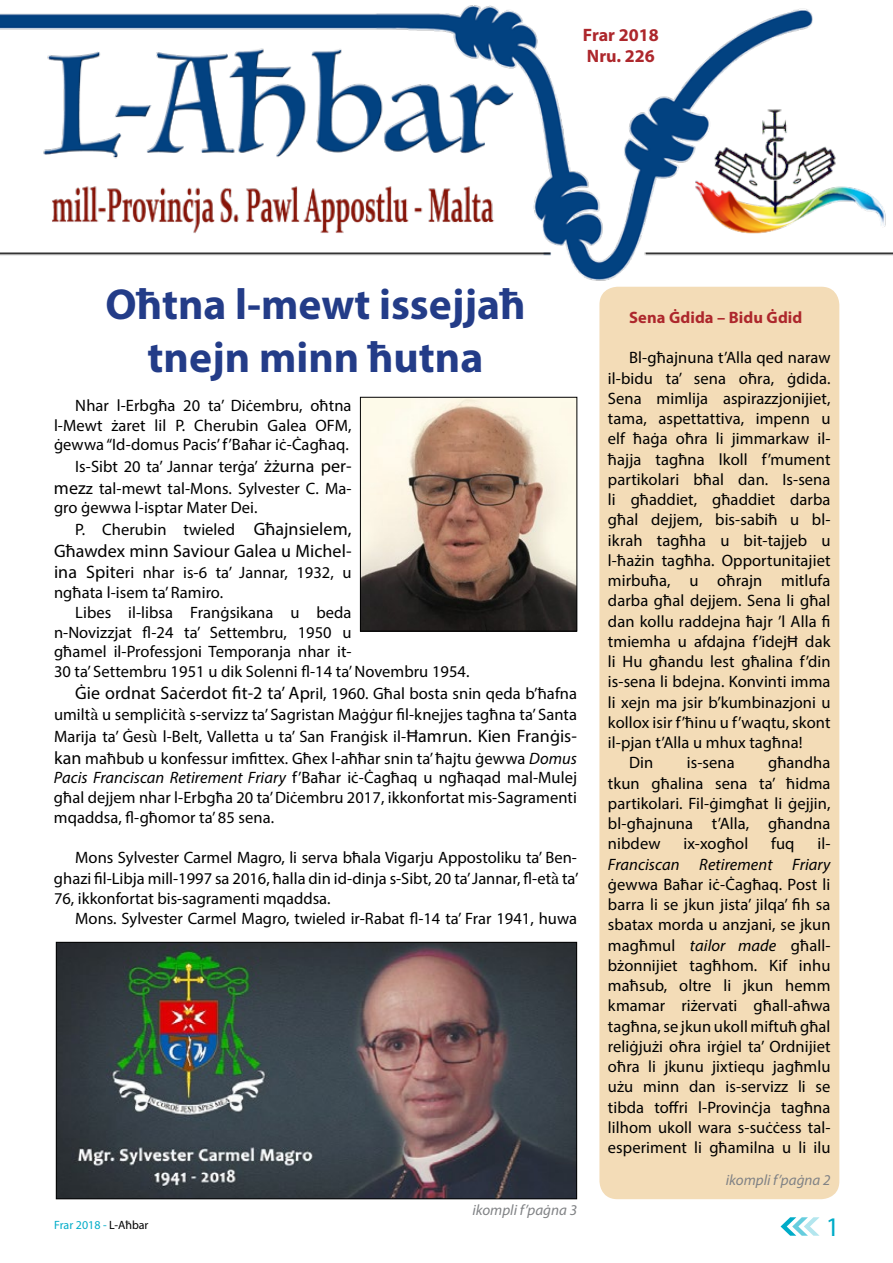
<style>
.page{position:relative;width:893px;height:1263px;background:#fff}
.page>*{position:absolute;margin:0;border:0;box-sizing:border-box;transform-origin:0 0}
.t1{font:700 43.5px/52.5px "Myriad Pro";color:#233c88;text-align:center}
.t2{font:27px "Myriad Pro";color:#00acc8}
.t3{font:18px "Myriad Pro";letter-spacing:.005em;color:#000}
.t4{font:700 18px/21.6px "Myriad Pro";color:#ad272c}
.t5{font:16.5px/20.2px "Myriad Pro";letter-spacing:.005em;color:#000;text-align:justify}
.t6{font:italic 16.5px "Myriad Pro";letter-spacing:.005em;color:#000}
.t7{font:700 16.5px "Myriad Pro";letter-spacing:.005em;color:#ad272c}
.t8{font:italic 15px "Myriad Pro";color:#808285}
.t9{font:12px "Myriad Pro";color:#00acc8}
.s1{font-size:18px}
.s2{font-family:"Times";font-size:18px}
.s3{font-style:italic}
.s4{color:#000}
</style>
<div class="page">
<svg style="left:780px;top:1217px;width:39px;height:19px"></svg>
<div style="left:599px;top:287px;width:240px;height:912px;background:#f3dcb7;border-radius:18px"></div>
<img style="left:0;top:5px;width:893px;height:276px">
<img style="left:58px;top:944px;width:517px;height:253px">
<div style="left:56px;top:942px;width:521px;height:257px;border:1px solid #000"></div>
<img style="left:362px;top:399px;width:213px;height:230px">
<div style="left:360px;top:397px;width:217px;height:234px;border:1px solid #000"></div>
<p class="t4" style="left:583px;top:23px;width:77px">Frar 2018<br>Nru. 226</p>
<h1 class="t1" style="left:105px;top:277px;width:422px">Oħtna l-mewt issejjaħ tnejn minn ħutna</h1>
<p class="t5" style="left:54px;top:395px;width:299px;line-height:19.8px;text-indent:21px">Nhar l-Erbgħa 20 ta’ Diċembru, oħtna l-Mewt żaret lil P. Cherubin Galea OFM, ġewwa “Id-domus Pacis’ f’Baħar iċ-Ċagħaq.</p>
<p class="t5" style="left:54px;top:455px;width:299px;line-height:21.6px;text-align:right">Is-Sibt 20 ta’ Jannar terġa’ <span class="s1">żżurna per&shy;mez</span>z tal-mewt tal-Mons. Sylvester C. Ma-</p>
<p class="t5" style="left:75px;top:497px;width:278px;line-height:21.6px;text-indent:-21px">gro ġewwa l-isptar Mater Dei.<br>P. Cherubin twieled <span class="s1">Għajnsielem,</span></p>
<p class="t3" style="left:54px;top:539px;width:299px">Għawdex minn Saviour Galea u Michel-</p>
<p class="t5" style="left:54px;top:562px;width:299px;line-height:19.8px"><span class="s1">ina Spite</span>ri nhar is-6 ta’ Jannar, 1932, u ngħata l-isem ta’ Ramiro.</p>
<p class="t5" style="left:54px;top:602px;width:417px;line-height:19.8px;text-align:left;text-indent:21px">Libes il-libsa Franġsikana u beda<br>n-Novizzjat fl-24 ta’ Settembru, 1950 u<br>għamel il-Professjoni Temporanja nhar it-<br>30 ta’ Settembru 1951 u dik Solenni fl-14 ta’ Novembru 1954.</p>
<p class="t5" style="left:54px;top:682px;width:525px;line-height:21.6px;text-indent:21px"><span class="s1">Ġie ordnat Saċerdot fit-2 ta’ Ap</span>ril, 1960. Għal bosta snin qeda b’ħafna umilt<span class="s2">à</span> u sempliċit<span class="s2">à</span> s-servizz ta’ Sagristan Maġġur fil-knejjes tagħna ta’ Santa Marija ta’ Ġes<span class="s2">ù</span> l-Belt, Valletta u ta’ San Franġisk il-<span class="s1">Ħamrun. Kien Franġis&shy;kan</span> maħbub u konfessur imfittex. Għex l-aħħar snin ta’ ħajtu ġewwa <span class="s3">Domus</span></p>
<p class="t5" style="left:54px;top:768px;width:524px;line-height:19.8px"><span class="s3">Pacis Franciscan Retirement Friary</span> f’Baħar iċ-Ċagħaq u ngħaqad mal-Mulej għal dejjem nhar l-Erbgħa 20 ta’ Diċembru 2017, ikkonfortat mis-Sagramenti mqaddsa, fl-għomor ta’ 85 sena.</p>
<p class="t5" style="left:54px;top:846px;width:526px;line-height:21.6px;text-align:right">Mons Sylvester Carmel Magro, li serva bħala Vigarju Appostoliku ta’ Ben&shy;ghazi fil-Libja mill-1997 sa 2016, ħalla din id-dinja s-Sibt, 20 ta’ Jannar, fl-et<span class="s2">à</span> ta’</p>
<p class="t5" style="left:75px;top:888px;width:503px;line-height:19.8px;text-indent:-21px">76, ikkonfortat bis-sagramenti mqaddsa.<br>Mons. Sylvester Carmel Magro, twieled ir-Rabat fl-14 ta’ Frar 1941, huwa</p>
<p class="t7" style="left:629px;top:306px;width:175px">Sena Ġdida – Bidu Ġdid</p>
<p class="t5" style="left:629px;top:347px;width:203px">Bl-għajnuna t’Alla qed naraw</p>
<p class="t5" style="left:608px;top:368px;width:224px">il-bidu ta’ sena oħra, ġdida.</p>
<p class="t5" style="left:608px;top:388px;width:224px">Sena mimlija aspirazzjonijiet,</p>
<p class="t5" style="left:608px;top:408px;width:224px">tama, aspettattiva, impenn u</p>
<p class="t5" style="left:608px;top:428px;width:224px">elf ħaġa oħra li jimmarkaw il-</p>
<p class="t5" style="left:608px;top:449px;width:224px">ħajja tagħna lkoll f’mument</p>
<p class="t5" style="left:608px;top:469px;width:224px">partikolari bħal dan. Is-sena</p>
<p class="t5" style="left:608px;top:489px;width:224px">li għaddiet, għaddiet darba</p>
<p class="t5" style="left:608px;top:509px;width:224px">għal dejjem, bis-sabiħ u bl-</p>
<p class="t5" style="left:608px;top:530px;width:224px">ikrah tagħha u bit-tajjeb u</p>
<p class="t5" style="left:608px;top:550px;width:224px">l-ħażin tagħha. Opportunitajiet</p>
<p class="t5" style="left:608px;top:570px;width:224px">mirbuħa, u oħrajn mitlufa</p>
<p class="t5" style="left:608px;top:590px;width:224px">darba għal dejjem. Sena li għal</p>
<p class="t5" style="left:608px;top:611px;width:224px">dan kollu raddejna ħajr ’l Alla fi</p>
<p class="t5" style="left:608px;top:631px;width:224px">tmiemha u afdajna f’idejĦ dak</p>
<p class="t5" style="left:608px;top:651px;width:224px">li Hu għandu lest għalina f’din</p>
<p class="t5" style="left:608px;top:671px;width:224px">is-sena li bdejna. Konvinti imma</p>
<p class="t5" style="left:608px;top:692px;width:224px">li xejn ma jsir b’kumbinazjoni u</p>
<p class="t5" style="left:608px;top:712px;width:224px">kollox isir f’ħinu u f’waqtu, skont</p>
<p class="t5" style="left:608px;top:732px;width:196px">il-pjan t’Alla u mhux tagħna!</p>
<p class="t5" style="left:629px;top:752px;width:26px">Din</p>
<p class="t5" style="left:687px;top:752px;width:49px">is-sena</p>
<p class="t5" style="left:608px;top:752px;width:224px;text-indent:160px">għandha tkun għalina sena ta’ ħidma partikolari. Fil-ġimgħat li ġejjin, bl-għajnuna t’Alla, għandna nibdew</p>
<p class="t5" style="left:683px;top:833px;width:66px">ix-xogħol</p>
<p class="t5" style="left:771px;top:833px;width:25px">fuq</p>
<p class="t5" style="left:817px;top:833px;width:14px">il-</p>
<p class="t6" style="left:608px;top:854px;width:224px">Franciscan Retirement Friary</p>
<p class="t5" style="left:608px;top:874px;width:224px">ġewwa Baħar iċ-Ċagħaq. Post li barra li se jkun jista’ jilqa’ fih sa sbatax morda u anzjani, se jkun magħmul <span class="s3">tailor made</span> għall&shy;bżonnijiet tagħhom. Kif inhu maħsub, oltre li jkun hemm kmamar riżervati għall-aħwa tagħna, se jkun ukoll miftuħ għal reliġjużi oħra irġiel ta’ Ordnijiet oħra li jkunu jixtiequ jagħmlu użu minn dan is-servizz li se tibda toffri l-Provinċja tagħna lilhom ukoll wara s-suċċess tal&shy;esperiment li għamilna u li ilu</p>
<p class="t8" style="left:726px;top:1171px;width:106px">ikompli f’paġna 2</p>
<p class="t8" style="left:472px;top:1200px;width:106px">ikompli f’paġna 3</p>
<p class="t9" style="left:54px;top:1218px;width:96px">Frar 2018 - <span class="s4">L-Aħbar</span></p>
<h2 class="t2" style="left:826px;top:1210px;width:15px">1</h2>
</div>
